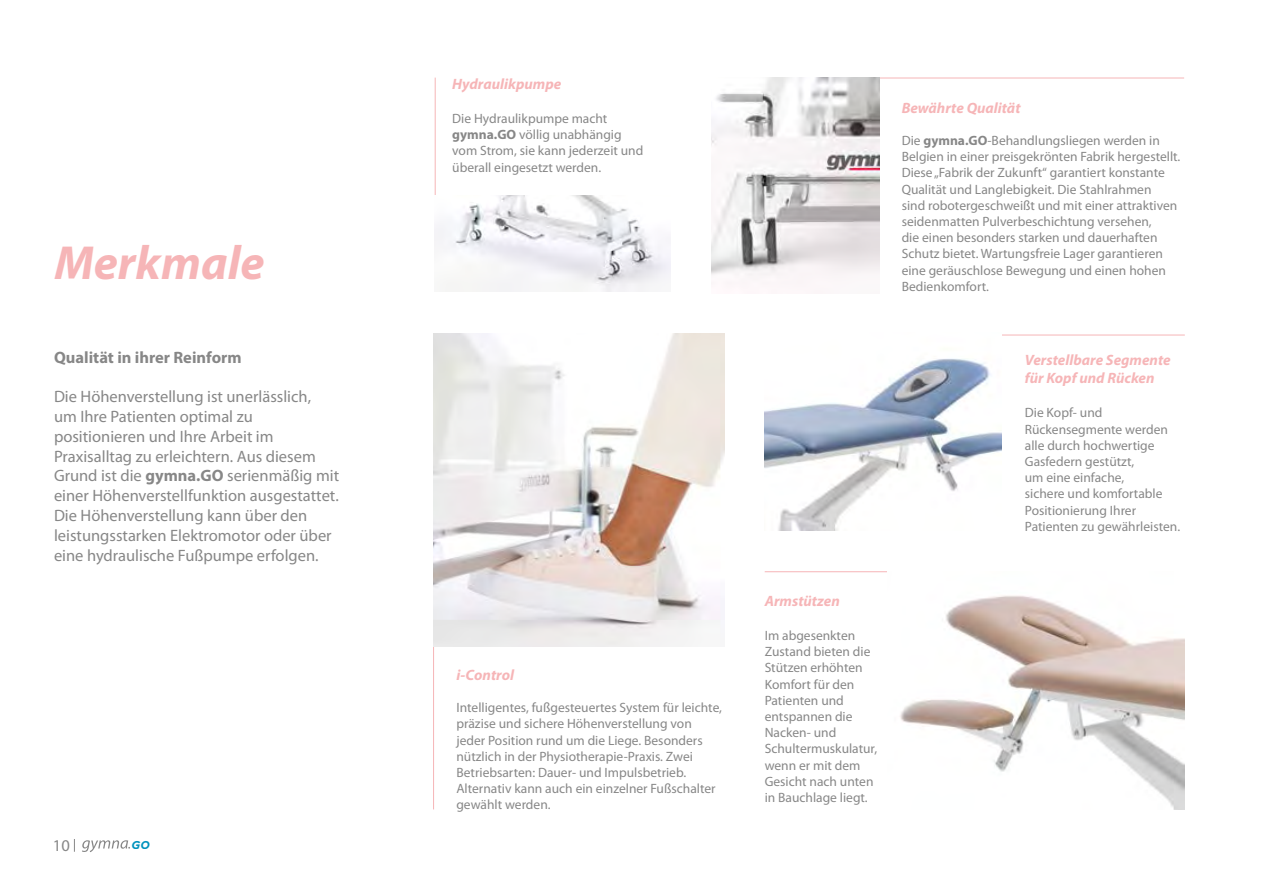
<style>
.page{position:relative;width:1263px;height:893px;background:#fff}
.page>*{position:absolute;margin:0;border:0;box-sizing:border-box;transform-origin:0 0}
.t1{font:italic 700 48px "Myriad Pro";color:#f6b5b7}
.t2{font:16.5px/19.8px "Myriad Pro";color:#878787}
.t3{font:700 16.5px "Myriad Pro";color:#878787}
.t4{font:italic 700 15px/18px "Myriad Pro";color:#f6b5b7}
.t5{font:13.5px/16.2px "Myriad Pro";color:#878787}
.t6{font:italic 700 11.4px "Gotham";color:#0093bd}
.s1{font-weight:700}
</style>
<div class="page">
<hr style="left:952px;top:335px;width:233px;height:1px;background:#f6b5b7">
<img style="left:765px;top:335px;width:236px;height:196px">
<hr style="left:433px;top:605px;width:1px;height:204px;background:#f6b5b7">
<hr style="left:435px;top:78px;width:1px;height:213px;background:#f6b5b7">
<hr style="left:765px;top:571px;width:228px;height:1px;background:#f6b5b7">
<hr style="left:874px;top:78px;width:310px;height:1px;background:#f6b5b7">
<img style="left:900px;top:595px;width:284px;height:214px">
<img style="left:434px;top:195px;width:237px;height:96px">
<img style="left:434px;top:334px;width:290px;height:312px">
<img style="left:711px;top:78px;width:168px;height:206px">
<svg style="left:82px;top:840px;width:48px;height:12px"></svg>
<svg style="left:74px;top:839px;width:1px;height:13px"></svg>
<div style="left:104px;top:849px;width:50px;height:7px;background:#fff"></div>
<h1 class="t1" style="left:54px;top:232px;width:212px">Merkmale</h1>
<p class="t3" style="left:54px;top:346px;width:189px">Qualität in ihrer Reinform</p>
<p class="t2" style="left:54px;top:386px;width:287px">Die Höhenverstellung ist unerlässlich,<br>um Ihre Patienten optimal zu positionieren und Ihre Arbeit im Praxisalltag zu erleichtern. Aus diesem Grund ist die <span class="s1">gymna.GO</span> serienmäßig mit einer Höhenverstellfunktion ausgestattet.<br>Die Höhenverstellung kann über den leistungsstarken Elektromotor oder über eine hydraulische Fußpumpe erfolgen.</p>
<p class="t2" style="left:53px;top:836px;width:18px">10</p>
<p class="t6" style="left:132px;top:837px;width:20px">GO</p>
<p class="t4" style="left:452px;top:74px;width:111px">Hydraulikpumpe</p>
<p class="t5" style="left:452px;top:110px;width:193px">Die Hydraulikpumpe macht <span class="s1">gymna.GO</span> völlig unabhängig vom Strom, sie kann jederzeit und überall eingesetzt werden.</p>
<p class="t4" style="left:456px;top:666px;width:59px">i-Control</p>
<p class="t5" style="left:456px;top:699px;width:267px">Intelligentes, fußgesteuertes System für leichte, präzise und sichere Höhenverstellung von jeder Position rund um die Liege. Besonders nützlich in der Physiotherapie-Praxis. Zwei Betriebsarten: Dauer- und Impulsbetrieb.<br>Alternativ kann auch ein einzelner Fußschalter gewählt werden.</p>
<p class="t4" style="left:902px;top:99px;width:120px">Bewährte Qualität</p>
<p class="t5" style="left:902px;top:132px;width:280px">Die <span class="s1">gymna.GO</span>-Behandlungsliegen werden in Belgien in einer preisgekrönten Fabrik hergestellt.<br>Diese „Fabrik der Zukunft“ garantiert konstante Qualität und Langlebigkeit. Die Stahlrahmen<br>sind robotergeschweißt und mit einer attraktiven seidenmatten Pulverbeschichtung versehen,<br>die einen besonders starken und dauerhaften Schutz bietet. Wartungsfreie Lager garantieren eine geräuschlose Bewegung und einen hohen Bedienkomfort.</p>
<p class="t4" style="left:765px;top:591px;width:77px">Armstützen</p>
<p class="t5" style="left:765px;top:627px;width:114px">Im abgesenkten<br>Zustand bieten die<br>Stützen erhöhten<br>Komfort für den<br>Patienten und entspannen die<br>Nacken- und<br>Schultermuskulatur, wenn er mit dem<br>Gesicht nach unten in Bauchlage liegt.</p>
<p class="t4" style="left:1025px;top:351px;width:147px">Verstellbare Segmente für Kopf und Rücken</p>
<p class="t5" style="left:1025px;top:405px;width:157px">Die Kopf- und<br>Rückensegmente werden alle durch hochwertige<br>Gasfedern gestützt,<br>um eine einfache,<br>sichere und komfortable<br>Positionierung Ihrer<br>Patienten zu gewährleisten.</p>
</div>
